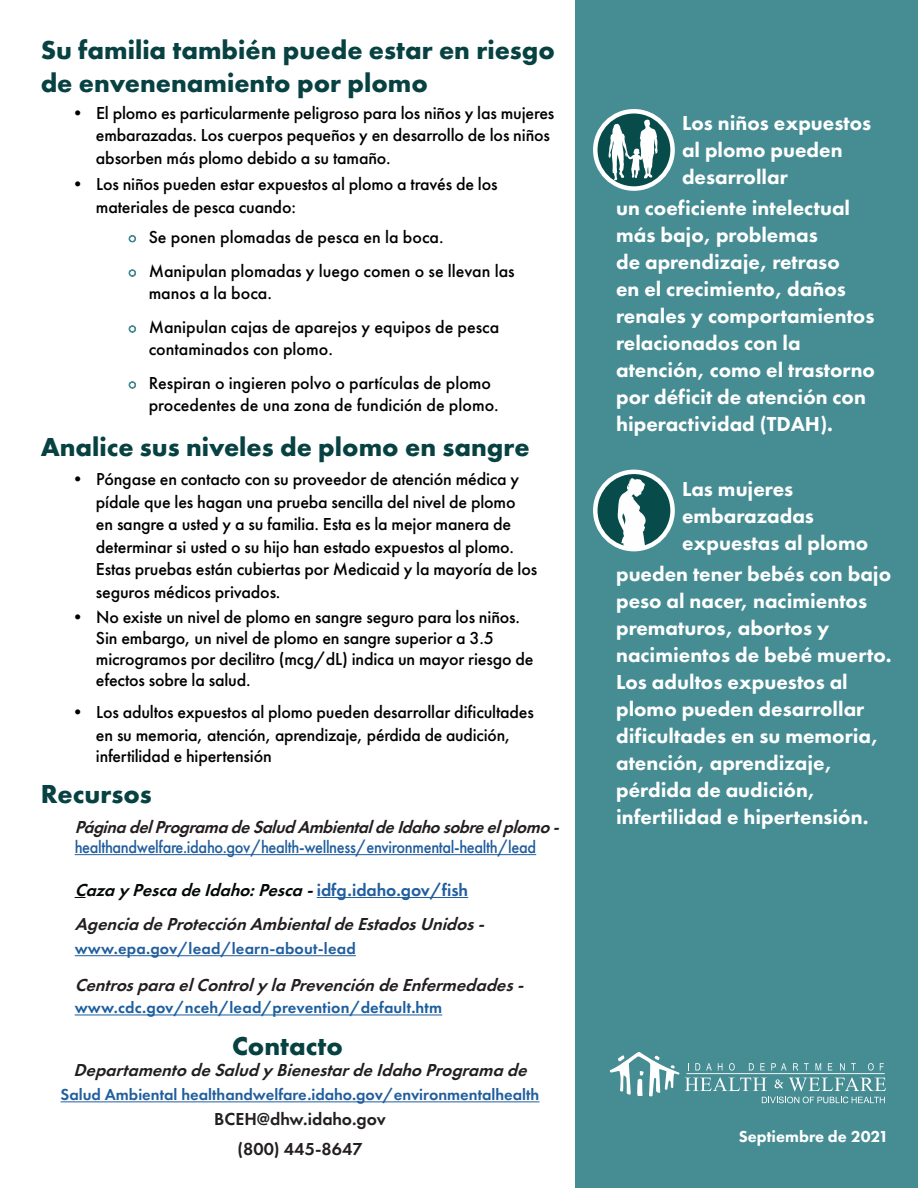
<style>
.page{position:relative;width:918px;height:1188px;background:#fff}
.page>*{position:absolute;margin:0;border:0;box-sizing:border-box;transform-origin:0 0}
.Header_18{font:700 27px/33px "Futura PT";color:#074141}
.t1{font:800 22.5px/30px "Futura PT";color:#fff}
.Body_15_White_Heavy{font:800 21px/27px "Futura PT";color:#fff}
.t2{font:500 18px/22.5px "Futura PT";letter-spacing:-.01em;color:#000}
.Body_12_Italic{font:italic 600 18px "Futura PT";color:#231f20}
.URL{font:500 18px "Futura PT";letter-spacing:-.02em;color:#215e9e;scale:.91 1}
.Body_12_Italic-2{font:italic 600 18px "Futura PT";color:#040707}
.Body_12_Italic-3{font:600 18px "Futura PT";color:#231f20}
.Body_12_Italic-4{font:600 16.5px "Futura PT";color:#215e9e}
.Body_12_Italic-5{font:600 16.5px "Futura PT";letter-spacing:.01em;color:#1b5e9e}
.Body_15_White_Heavy-2{font:800 16.5px "Futura PT";color:#fff}
.s1{font-style:normal;color:#215e9e}
</style>
<div class="page">
<div style="left:576px;top:0;width:342px;height:1188px;background:#458c93"></div>
<hr style="left:75px;top:854px;width:461px;height:1px;background:#215e9e">
<hr style="left:317px;top:897px;width:151px;height:1px;background:#215e9e">
<hr style="left:75px;top:955px;width:281px;height:1px;background:#215e9e">
<hr style="left:75px;top:1015px;width:367px;height:1px;background:#1b5e9e">
<hr style="left:61px;top:1101px;width:478px;height:1px;background:#215e9e">
<svg style="left:610px;top:1052px;width:276px;height:51px"></svg>
<svg style="left:595px;top:111px;width:78px;height:78px"></svg>
<div style="left:593px;top:109px;width:82px;height:82px;border:4px solid #fff;border-radius:50%"></div>
<svg style="left:608px;top:119px;width:50px;height:61px;background:#7b9f9f"></svg>
<svg style="left:595px;top:472px;width:78px;height:77px;background:#276262"></svg>
<div style="left:593px;top:470px;width:82px;height:81px;border:4px solid #fff;border-radius:50%"></div>
<svg style="left:618px;top:478px;width:28px;height:71px;background:#b6caca"></svg>
<p class="Header_18" style="left:41px;top:33px;width:516px">Su familia también puede estar en riesgo de envenenamiento por plomo</p>
<p class="t2" style="left:96px;top:101px;width:460px;text-indent:-27px">• El plomo es particularmente peligroso para los niños y las mujeres embarazadas. Los cuerpos pequeños y en desarrollo de los niños absorben más plomo debido a su tamaño.</p>
<p class="t2" style="left:96px;top:173px;width:403px;text-indent:-27px">• Los niños pueden estar expuestos al plomo a través de los materiales de pesca cuando:</p>
<p class="t2" style="left:149px;top:226px;width:297px">Se ponen plomadas de pesca en la boca.</p>
<p class="t2" style="left:149px;top:261px;width:368px;line-height:21.6px">Manipulan plomadas y luego comen o se llevan las manos a la boca.</p>
<p class="t2" style="left:149px;top:317px;width:352px;line-height:21.6px">Manipulan cajas de aparejos y equipos de pesca contaminados con plomo.</p>
<p class="t2" style="left:149px;top:372px;width:352px;line-height:21.6px">Respiran o ingieren polvo o partículas de plomo procedentes de una zona de fundición de plomo.</p>
<p class="Header_18" style="left:41px;top:430px;width:491px">Analice sus niveles de plomo en sangre</p>
<p class="t2" style="left:96px;top:468px;width:443px;text-indent:-27px">• Póngase en contacto con su proveedor de atención médica y pídale que les hagan una prueba sencilla del nivel de plomo en sangre a usted y a su familia. Esta es la mejor manera de determinar si usted o su hijo han estado expuestos al plomo.<br>Estas pruebas están cubiertas por Medicaid y la mayoría de los seguros médicos privados.</p>
<p class="t2" style="left:96px;top:606px;width:439px;line-height:21px;text-indent:-27px">• No existe un nivel de plomo en sangre seguro para los niños.<br>Sin embargo, un nivel de plomo en sangre superior a 3.5 microgramos por decilitro (mcg/dL) indica un mayor riesgo de efectos sobre la salud.</p>
<p class="t2" style="left:69px;top:700px;width:467px;line-height:23.2px;text-align:center">• Los adultos expuestos al plomo pueden desarrollar dificultades en su memoria, atención, aprendizaje, pérdida de audición,</p>
<p class="t2" style="left:96px;top:745px;width:177px">infertilidad e hipertensión</p>
<p class="Header_18" style="left:41px;top:777px;width:113px">Recursos</p>
<p class="Body_12_Italic" style="left:75px;top:816px;width:492px">PáginadelProgramadeSaludAmbientaldeIdahosobreelplomo-</p>
<p class="URL" style="left:75px;top:836px;width:509px">healthandwelfare.idaho.gov/health-wellness/environmental-health/lead</p>
<p class="Body_12_Italic-2" style="left:75px;top:878px;width:395px">CazayPescadeIdaho:Pesca-<span class="s1">idfg.idaho.gov/fish</span></p>
<p class="Body_12_Italic" style="left:75px;top:913px;width:417px">AgenciadeProtecciónAmbientaldeEstadosUnidos-</p>
<p class="Body_12_Italic-4" style="left:75px;top:938px;width:283px">www.epa.gov/lead/learn-about-lead</p>
<p class="Body_12_Italic" style="left:75px;top:974px;width:456px">CentrosparaelControlylaPrevencióndeEnfermedades-</p>
<p class="Body_12_Italic-5" style="left:75px;top:997px;width:369px">www.cdc.gov/nceh/lead/prevention/default.htm</p>
<p class="Header_18" style="left:232px;top:1028px;width:112px">Contacto</p>
<p class="Body_12_Italic" style="left:74px;top:1059px;width:460px">DepartamentodeSaludyBienestardeIdahoProgramade</p>
<p class="Body_12_Italic-4" style="left:61px;top:1084px;width:480px">Salud Ambiental healthandwelfare.idaho.gov/environmentalhealth</p>
<p class="Body_12_Italic-3" style="left:214px;top:1108px;width:173px">BCEH@dhw.idaho.gov</p>
<p class="Body_12_Italic-3" style="left:238px;top:1138px;width:127px">(800) 445-8647</p>
<p class="Body_15_White_Heavy" style="left:682px;top:109px;width:191px">Los niños expuestos al plomo pueden desarrollar</p>
<p class="Body_15_White_Heavy" style="left:616px;top:194px;width:260px">un coeficiente intelectual más bajo, problemas<br>de aprendizaje, retraso<br>en el crecimiento, daños renales y comportamientos relacionados con la atención, como el trastorno por déficit de atención con hiperactividad (TDAH).</p>
<p class="t1" style="left:617px;top:318px;width:229px">as attention deficit hyperactivity disorder (ADHD).</p>
<p class="Body_15_White_Heavy" style="left:682px;top:475px;width:188px">Las mujeres embarazadas expuestas al plomo</p>
<p class="Body_15_White_Heavy" style="left:616px;top:560px;width:277px">pueden tener bebés con bajo peso al nacer, nacimientos prematuros, abortos y nacimientos de bebé muerto.<br>Los adultos expuestos al plomo pueden desarrollar dificultades en su memoria, atención, aprendizaje, pérdida de audición, infertilidad e hipertensión.</p>
<p class="Body_15_White_Heavy-2" style="left:739px;top:1126px;width:151px">Septiembre de 2021</p>
</div>
